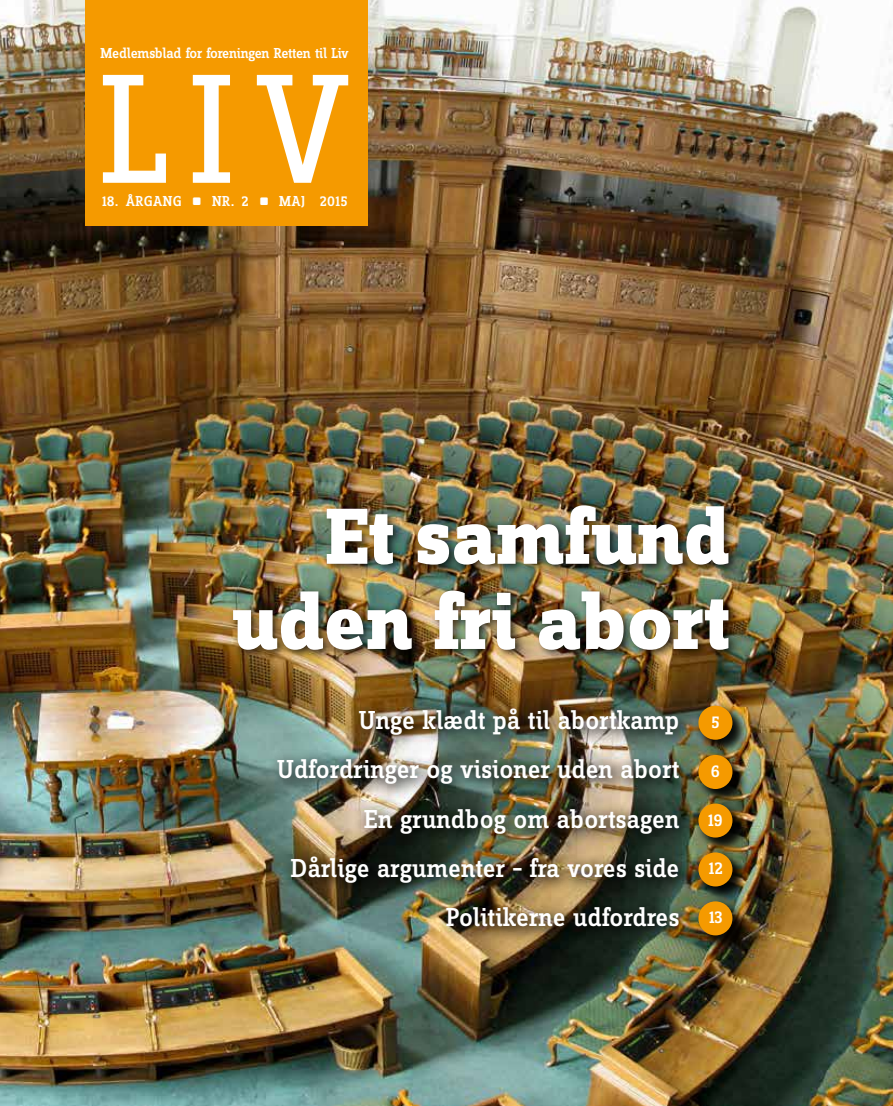
<style>
.page{position:relative;width:893px;height:1106px;background:#fff}
.page>*{position:absolute;margin:0;border:0;box-sizing:border-box;transform-origin:0 0}
.t1{font:161.7px "Zine Slab Dis OT";color:#fff}
.t2{font:800 82.5px/85.2px "Zine Slab Dis OT";letter-spacing:.005em;color:#fff;text-align:right}
.t3{font:500 27px/49.3px "Zine Slab Dis OT";letter-spacing:.01em;color:#fff;text-align:right}
.t4{font:500 18px "Zine Slab Dis OT";color:#fff}
.t5{font:500 15px "Zine Slab Dis OT";letter-spacing:-.01em;color:#fff}
.t6{font:500 15px "Zine Slab Dis OT";letter-spacing:.025em;color:#fff}
.s1{font-family:"Agency FB";font-weight:400;font-size:25.5px}
</style>
<div class="page">
<img style="left:0;top:0;width:893px;height:1106px">
<div style="left:85px;top:0;width:283px;height:226px;background:#f59a00"></div>
<div style="left:267px;top:698px;width:428px;height:245px;background:#000;opacity:.83"></div>
<div style="left:228px;top:500px;width:512px;height:161px;background:#000;opacity:.75"></div>
<div style="left:700px;top:707px;width:49px;height:245px;background:#000;opacity:.83"></div>
<div style="left:694px;top:798px;width:49px;height:50px;background:#000;opacity:.75"></div>
<div style="left:698px;top:803px;width:34px;height:34px;background:#f59a00;border-radius:50%"></div>
<div style="left:694px;top:701px;width:49px;height:49px;background:#000;opacity:.75"></div>
<div style="left:698px;top:705px;width:34px;height:34px;background:#f59a00;border-radius:50%"></div>
<div style="left:694px;top:750px;width:49px;height:50px;background:#000;opacity:.75"></div>
<div style="left:698px;top:755px;width:34px;height:34px;background:#f59a00;border-radius:50%"></div>
<div style="left:694px;top:847px;width:49px;height:50px;background:#000;opacity:.75"></div>
<div style="left:698px;top:852px;width:34px;height:34px;background:#f59a00;border-radius:50%"></div>
<div style="left:694px;top:896px;width:49px;height:50px;background:#000;opacity:.75"></div>
<div style="left:698px;top:901px;width:34px;height:34px;background:#f59a00;border-radius:50%"></div>
<p class="t5" style="left:101px;top:46px;width:250px">Medlemsblad for foreningen Retten til Liv</p>
<h1 class="t1" style="left:100px;top:50px;width:253px">Liv</h1>
<p class="t6" style="left:102px;top:194px;width:247px">18. årgang <span class="s1">•</span> nr. 2 <span class="s1">•</span> maj 2015</p>
<h2 class="t2" style="left:232px;top:498px;width:498px">Et samfund uden fri abort</h2>
<p class="t3" style="left:277px;top:696px;width:404px">Unge klædt på til abortkamp<br>Udfordringer og visioner uden abort<br>En grundbog om abortsagen<br>Dårlige argumenter – fra vores side<br>Politikerne udfordres</p>
<p class="t4" style="left:711px;top:713px;width:10px">5</p>
<p class="t4" style="left:711px;top:762px;width:11px">6</p>
<p class="t4" style="left:708px;top:811px;width:16px">19</p>
<p class="t4" style="left:709px;top:859px;width:15px">12</p>
<p class="t4" style="left:709px;top:908px;width:15px">13</p>
</div>
